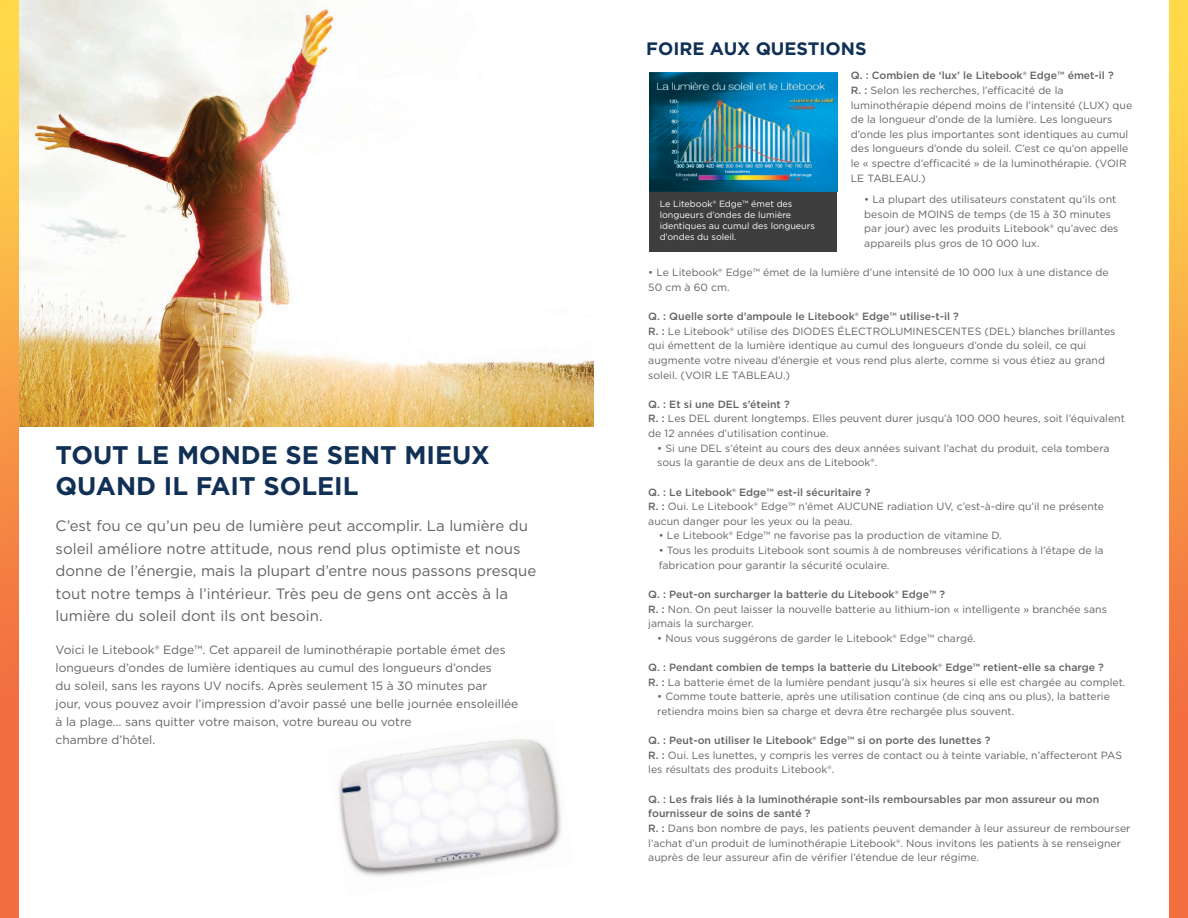
<style>
.page{position:relative;width:1188px;height:918px;background:#fff}
.page>*{position:absolute;margin:0;border:0;box-sizing:border-box;transform-origin:0 0}
.t1{font:700 25.5px/30.6px "Gotham";color:#113056}
.t2{font:700 18px "Gotham";color:#113056}
.t3{font:15px/22.5px "Gotham";color:#636366}
.t4{font:12px/18px "Gotham";color:#636366}
.t5{font:10.5px/14.7px "Gotham";color:#636366}
.t6{font:500 10.5px/14.7px "Gotham";color:#636366}
.t7{font:9px/10.8px "Gotham";color:#fff}
.s1{font-weight:500}
</style>
<div class="page">
<img style="left:18px;top:0;width:576px;height:427px">
<img style="left:338px;top:739px;width:223px;height:137px">
<img style="left:1169px;top:0;width:19px;height:918px">
<img style="left:0;top:0;width:18px;height:918px">
<div style="left:650px;top:192px;width:187px;height:60px;background:#3e3e3f"></div>
<img style="left:650px;top:72px;width:187px;height:119px">
<p class="t1" style="left:56px;top:440px;width:436px">TOUT LE MONDE SE SENT MIEUX<br>QUAND IL FAIT SOLEIL</p>
<p class="t3" style="left:56px;top:514px;width:482px">C’est fou ce qu’un peu de lumière peut accomplir. La lumière du soleil améliore notre attitude, nous rend plus optimiste et nous donne de l’énergie, mais la plupart d’entre nous passons presque tout notre temps à l’intérieur. Très peu de gens ont accès à la lumière du soleil dont ils ont besoin.</p>
<p class="t4" style="left:56px;top:641px;width:464px">Voici le Litebook® Edge™. Cet appareil de luminothérapie portable émet des longueurs d’ondes de lumière identiques au cumul des longueurs d’ondes<br>du soleil, sans les rayons UV nocifs. Après seulement 15 à 30 minutes par<br>jour, vous pouvez avoir l’impression d’avoir passé une belle journée ensoleillée à la plage… sans quitter votre maison, votre bureau ou votre<br>chambre d’hôtel.</p>
<p class="t2" style="left:646px;top:37px;width:222px">FOIRE AUX QUESTIONS</p>
<p class="t6" style="left:851px;top:68px;width:264px">Q. : Combien de ‘lux’ le Litebook® Edge™ émet-il ?</p>
<p class="t5" style="left:851px;top:83px;width:283px"><span class="s1">R. :</span> Selon les recherches, l’efficacité de la luminothérapie dépend moins de l’intensité (LUX) que de la longueur d’onde de la lumière. Les longueurs d’onde les plus importantes sont identiques au cumul des longueurs d’onde du soleil. C’est ce qu’on appelle le « spectre d’efficacité » de la luminothérapie. (VOIR LE TABLEAU.)</p>
<p class="t5" style="left:864px;top:192px;width:256px">• La plupart des utilisateurs constatent qu’ils ont besoin de MOINS de temps (de 15 à 30 minutes par jour) avec les produits Litebook® qu’avec des appareils plus gros de 10 000 lux.</p>
<p class="t5" style="left:648px;top:265px;width:462px">• Le Litebook® Edge™ émet de la lumière d’une intensité de 10 000 lux à une distance de<br>50 cm à 60 cm.</p>
<p class="t5" style="left:648px;top:309px;width:469px"><span class="s1">Q. : Quelle sorte d’ampoule le Litebook® Edge™ utilise-t-il ?<br>R. :</span> Le Litebook® utilise des DIODES ÉLECTROLUMINESCENTES (DEL) blanches brillantes qui émettent de la lumière identique au cumul des longueurs d’onde du soleil, ce qui augmente votre niveau d’énergie et vous rend plus alerte, comme si vous étiez au grand soleil. (VOIR LE TABLEAU.)</p>
<p class="t6" style="left:648px;top:397px;width:143px">Q. : Et si une DEL s’éteint ?</p>
<p class="t5" style="left:648px;top:411px;width:478px"><span class="s1">R. :</span> Les DEL durent longtemps. Elles peuvent durer jusqu’à 100 000 heures, soit l’équivalent de 12 années d’utilisation continue.</p>
<p class="t5" style="left:657px;top:440px;width:454px">• Si une DEL s’éteint au cours des deux années suivant l’achat du produit, cela tombera sous la garantie de deux ans de Litebook®.</p>
<p class="t6" style="left:648px;top:484px;width:224px">Q. : Le Litebook® Edge™ est-il sécuritaire ?</p>
<p class="t5" style="left:648px;top:499px;width:457px"><span class="s1">R. :</span> Oui. Le Litebook® Edge™ n’émet AUCUNE radiation UV, c’est-à-dire qu’il ne présente aucun danger pour les yeux ou la peau.</p>
<p class="t5" style="left:659px;top:528px;width:345px">• Le Litebook® Edge™ ne favorise pas la production de vitamine D.</p>
<p class="t5" style="left:659px;top:543px;width:446px">• Tous les produits Litebook sont soumis à de nombreuses vérifications à l’étape de la fabrication pour garantir la sécurité oculaire.</p>
<p class="t6" style="left:648px;top:587px;width:298px">Q. : Peut-on surcharger la batterie du Litebook® Edge™ ?</p>
<p class="t5" style="left:648px;top:601px;width:460px"><span class="s1">R. :</span> Non. On peut laisser la nouvelle batterie au lithium-ion « intelligente » branchée sans jamais la surcharger.</p>
<p class="t5" style="left:657px;top:630px;width:320px">• Nous vous suggérons de garder le Litebook® Edge™ chargé.</p>
<p class="t6" style="left:648px;top:660px;width:457px">Q. : Pendant combien de temps la batterie du Litebook® Edge™ retient-elle sa charge ?</p>
<p class="t5" style="left:648px;top:674px;width:479px"><span class="s1">R. :</span> La batterie émet de la lumière pendant jusqu’à six heures si elle est chargée au complet.</p>
<p class="t5" style="left:657px;top:689px;width:454px">• Comme toute batterie, après une utilisation continue (de cinq ans ou plus), la batterie retiendra moins bien sa charge et devra être rechargée plus souvent.</p>
<p class="t6" style="left:648px;top:733px;width:344px">Q. : Peut-on utiliser le Litebook® Edge™ si on porte des lunettes ?</p>
<p class="t5" style="left:648px;top:747px;width:475px"><span class="s1">R. :</span> Oui. Les lunettes, y compris les verres de contact ou à teinte variable, n’affecteront PAS les résultats des produits Litebook®.</p>
<p class="t6" style="left:648px;top:791px;width:452px">Q. : Les frais liés à la luminothérapie sont-ils remboursables par mon assureur ou mon fournisseur de soins de santé ?</p>
<p class="t5" style="left:648px;top:821px;width:484px"><span class="s1">R. :</span> Dans bon nombre de pays, les patients peuvent demander à leur assureur de rembourser l’achat d’un produit de luminothérapie Litebook®. Nous invitons les patients à se renseigner auprès de leur assureur afin de vérifier l’étendue de leur régime.</p>
<p class="t7" style="left:660px;top:199px;width:157px">Le Litebook® Edge™ émet des longueurs d’ondes de lumière identiques au cumul des longueurs d’ondes du soleil.</p>
</div>
